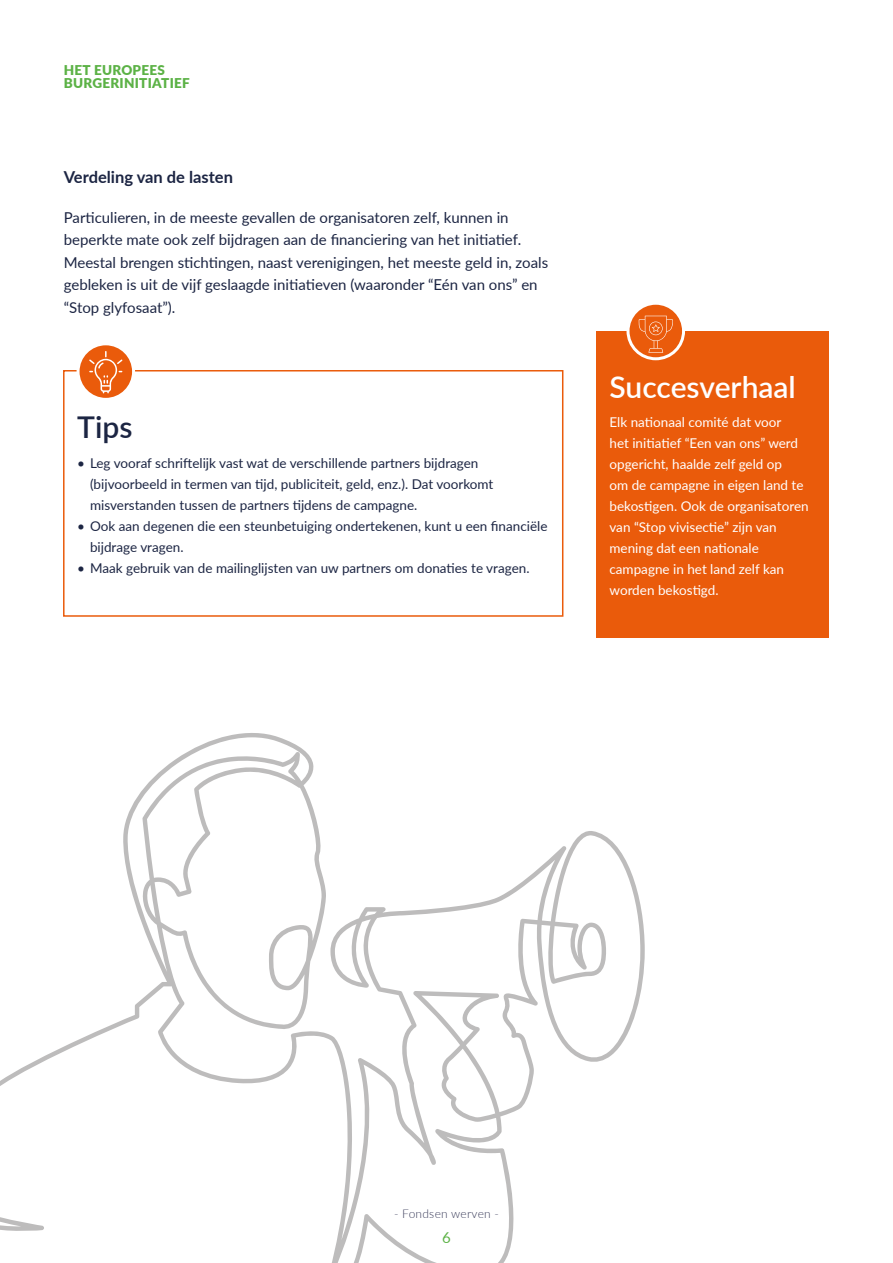
<style>
.page{position:relative;width:893px;height:1263px;background:#fff}
.page>*{position:absolute;margin:0;border:0;box-sizing:border-box;transform-origin:0 0}
.t1{font:600 30px "Lato";color:#fff}
.t2{font:600 30px "Lato";color:#1c2543}
.t3{font:700 16.5px "Lato";color:#1c2543}
.t4{font:15px/22.5px "Lato";color:#1c2543}
.t5{font:15px "Lato";color:#5cb246}
.t6{font:13.5px/21px "Lato";color:#1c2543}
.t7{font:13.5px/21px "Lato";color:#fff}
.t8{font:900 13.5px/13.5px "Lato";letter-spacing:.02em;color:#5cb246}
.t9{font:300 12px "Lato";letter-spacing:.02em;color:#3c3e5c}
</style>
<div class="page">
<div style="left:597px;top:331px;width:232px;height:307px;background:#ea5b0b"></div>
<svg style="left:628px;top:303px;width:55px;height:56px"></svg>
<div style="left:626px;top:302px;width:59px;height:58px;border:3px solid #fff;border-radius:50%"></div>
<svg style="left:638px;top:316px;width:36px;height:37px"></svg>
<div style="left:63px;top:370px;width:500px;height:247px;border:2px solid #ea5b0b"></div>
<svg style="left:78px;top:344px;width:56px;height:55px"></svg>
<div style="left:77px;top:342px;width:58px;height:59px;border:3px solid #fff;border-radius:50%"></div>
<svg style="left:89px;top:351px;width:33px;height:42px"></svg>
<svg style="left:0;top:733px;width:645px;height:530px"></svg>
<p class="t8" style="left:64px;top:62px;width:127px">HET EUROPEES<br>BURGERINITIATIEF</p>
<p class="t3" style="left:64px;top:165px;width:171px">Verdeling van de lasten</p>
<p class="t4" style="left:64px;top:206px;width:486px">Particulieren, in de meeste gevallen de organisatoren zelf, kunnen in beperkte mate ook zelf bijdragen aan de financiering van het initiatief.<br>Meestal brengen stichtingen, naast verenigingen, het meeste geld in, zoals gebleken is uit de vijf geslaagde initiatieven (waaronder “Eén van ons” en “Stop glyfosaat”).</p>
<h1 class="t2" style="left:77px;top:405px;width:57px">Tips</h1>
<p class="t6" style="left:90px;top:452px;width:405px;text-indent:-13px">• Leg vooraf schriftelijk vast wat de verschillende partners bijdragen (bijvoorbeeld in termen van tijd, publiciteit, geld, enz.). Dat voorkomt misverstanden tussen de partners tijdens de campagne.</p>
<p class="t6" style="left:90px;top:515px;width:459px;text-indent:-13px">• Ook aan degenen die een steunbetuiging ondertekenen, kunt u een financiële bijdrage vragen.</p>
<p class="t6" style="left:77px;top:557px;width:454px">• Maak gebruik van de mailinglijsten van uw partners om donaties te vragen.</p>
<h1 class="t1" style="left:609px;top:365px;width:188px">Succesverhaal</h1>
<p class="t7" style="left:609px;top:411px;width:201px">Elk nationaal comité dat voor<br>het initiatief “Een van ons” werd opgericht, haalde zelf geld op<br>om de campagne in eigen land te bekostigen. Ook de organisatoren van “Stop vivisectie” zijn van mening dat een nationale campagne in het land zelf kan worden bekostigd.</p>
<p class="t9" style="left:394px;top:1206px;width:106px">- Fondsen werven -</p>
<p class="t5" style="left:442px;top:1227px;width:10px">6</p>
</div>
